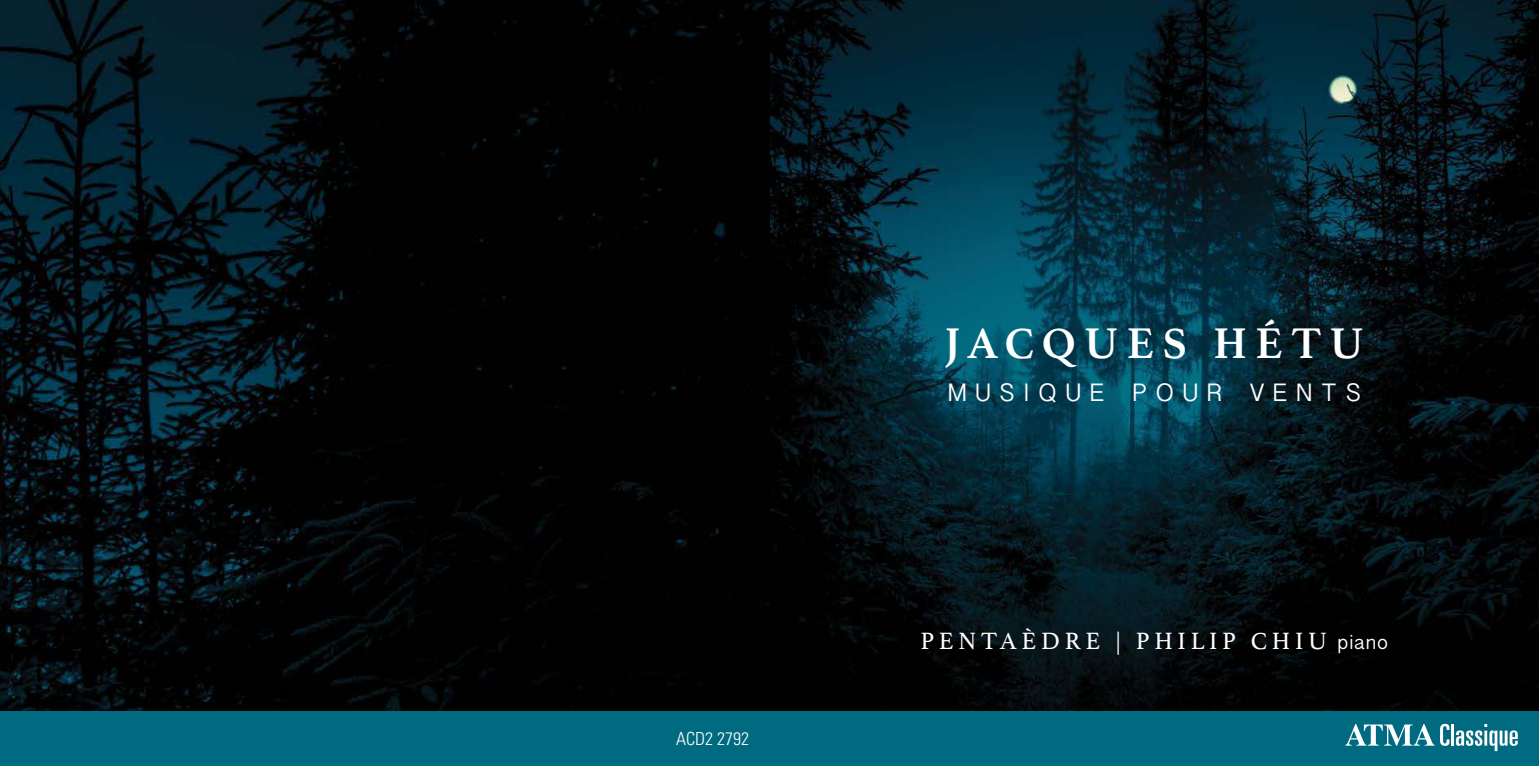
<style>
.page{position:relative;width:1539px;height:766px;background:#fff}
.page>*{position:absolute;margin:0;border:0;box-sizing:border-box;transform-origin:0 0}
.t1{font:700 45px "Athelas";letter-spacing:.19em;color:#fff}
.t2{font:25.2px "Khmer Sangam MN";letter-spacing:.345em;color:#fff}
.t3{font:24.75px "Athelas";letter-spacing:.19em;color:#fff}
.t4{font:300 condensed 18px "Univers";color:#fff}
.s1{font-family:"Khmer Sangam MN";font-size:20.25px}
</style>
<div class="page">
<img style="left:770px;top:0;width:769px;height:711px">
<img style="left:0;top:0;width:770px;height:711px">
<div style="left:0;top:711px;width:1539px;height:54px;background:#006a80"></div>
<svg style="left:1345px;top:723px;width:104px;height:22px"></svg>
<hr style="left:1451px;top:723px;width:3px;height:22px;background:#fff">
<svg style="left:1456px;top:724px;width:62px;height:26px"></svg>
<p class="t4" style="left:676px;top:728px;width:74px">ACD2 2792</p>
<h1 class="t1" style="left:945px;top:319px;width:421px">JACQUES HÉTU</h1>
<p class="t2" style="left:948px;top:377px;width:415px">MUSIQUE POUR VENTS</p>
<p class="t3" style="left:920px;top:627px;width:469px">PENTAÈDRE | PHILIP CHIU <span class="s1">piano</span></p>
</div>
